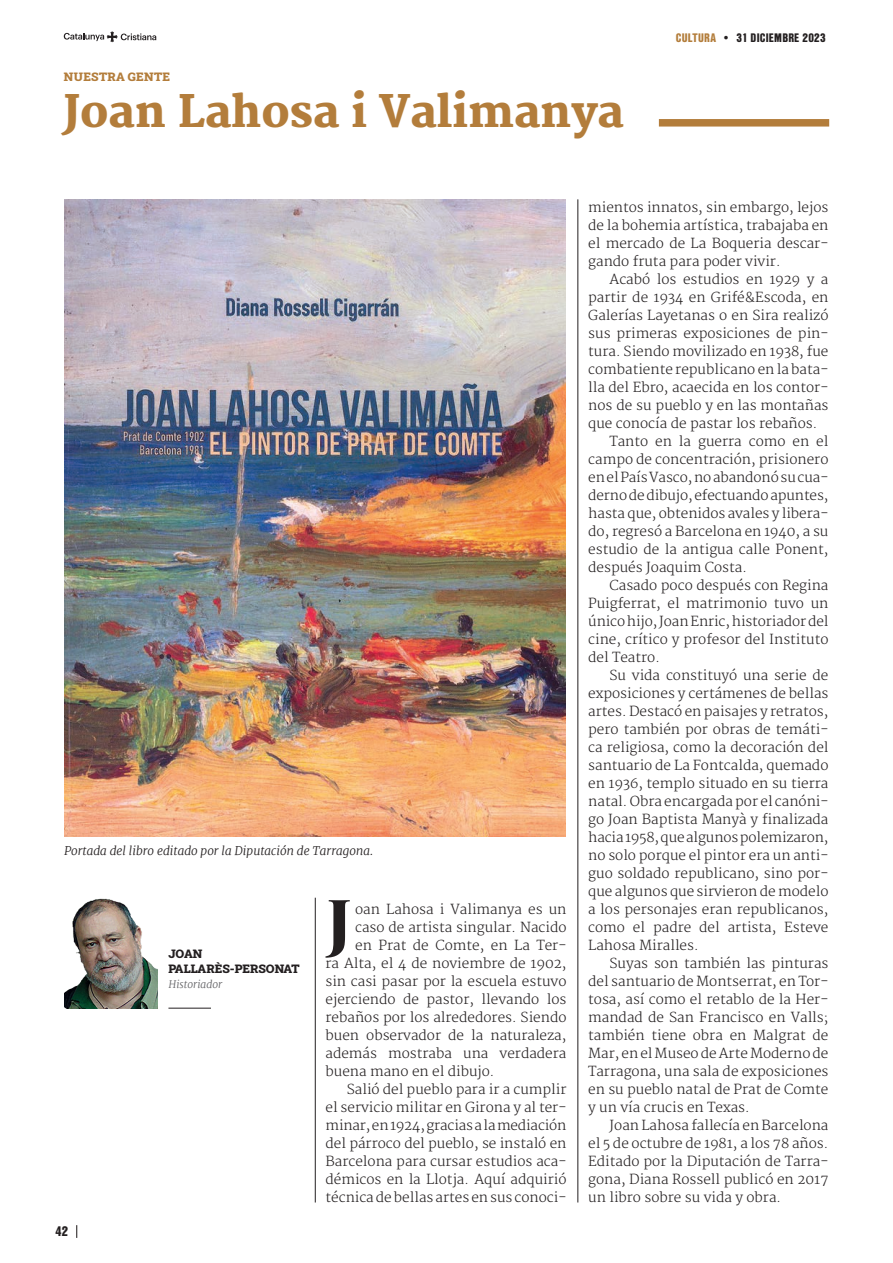
<style>
.page{position:relative;width:893px;height:1263px;background:#fff}
.page>*{position:absolute;margin:0;border:0;box-sizing:border-box;transform-origin:0 0}
.t1{font:800 64.35px "Playfair Display";color:#231f20}
.TITOLS_CULTURA{font:800 43.5px "Merriweather";color:#b37d3b}
.TEXTO_PPAL_CAT{font:300 13.5px/18px "Merriweather";color:#231f20;text-align:justify}
.t2{font:900 13.5px "Nimbus San Con LOT";color:#231f20}
.PEU_FOTO{font:italic 300 12px "Merriweather";color:#231f20}
.t3{font:900 12px "Nimbus San Con LOT";letter-spacing:.015em;color:#231f20}
.NOM_REDACTORS{font:12px "Roboto Slab";color:#231f20}
.t4{font:12px "Roboto Slab";letter-spacing:.03em;color:#b37d3b}
.CARREC_REDACTORS{font:italic 300 10.5px "Merriweather";color:#636366}
.s1{color:#b37d3b}
</style>
<div class="page">
<div style="left:659px;top:119px;width:170px;height:8px;background:#b37d3b"></div>
<hr style="left:315px;top:898px;width:1px;height:304px;background:#231f20">
<hr style="left:578px;top:199px;width:1px;height:1003px;background:#231f20">
<img style="left:64px;top:898px;width:93px;height:110px">
<hr style="left:168px;top:1008px;width:43px;height:1px;background:#231f20">
<img style="left:64px;top:199px;width:502px;height:637px">
<svg style="left:76px;top:1225px;width:1px;height:13px"></svg>
<svg style="left:64px;top:31px;width:92px;height:11px"></svg>
<p class="t4" style="left:64px;top:68px;width:108px">NUESTRA GENTE</p>
<p class="TITOLS_CULTURA" style="left:64px;top:86px;width:562px">Joan Lahosa i Valimanya</p>
<p class="t3" style="left:676px;top:28px;width:151px"><span class="s1">CULTURA</span> • 31 DICIEMBRE 2023</p>
<p class="PEU_FOTO" style="left:64px;top:843px;width:311px">Portada del libro editado por la Diputación de Tarragona.</p>
<p class="t2" style="left:55px;top:1221px;width:14px">42</p>
<p class="NOM_REDACTORS" style="left:168px;top:945px;width:35px">JOAN</p>
<p class="NOM_REDACTORS" style="left:168px;top:960px;width:133px">PALLARÈS-PERSONAT</p>
<p class="CARREC_REDACTORS" style="left:168px;top:978px;width:55px">Historiador</p>
<p class="t1" style="left:327px;top:871px;width:26px">J</p>
<p class="TEXTO_PPAL_CAT" style="left:355px;top:901px;width:213px">oan Lahosa i Valimanya es un</p>
<p class="TEXTO_PPAL_CAT" style="left:355px;top:919px;width:213px">caso de artista singular. Nacido</p>
<p class="TEXTO_PPAL_CAT" style="left:355px;top:937px;width:213px">en Prat de Comte, en La Ter-</p>
<p class="TEXTO_PPAL_CAT" style="left:325px;top:955px;width:242px">ra Alta, el 4 de noviembre de 1902,</p>
<p class="TEXTO_PPAL_CAT" style="left:325px;top:973px;width:242px">sin casi pasar por la escuela estuvo</p>
<p class="TEXTO_PPAL_CAT" style="left:325px;top:991px;width:242px">ejerciendo de pastor, llevando los</p>
<p class="TEXTO_PPAL_CAT" style="left:325px;top:1009px;width:242px">rebaños por los alrededores. Siendo</p>
<p class="TEXTO_PPAL_CAT" style="left:325px;top:1027px;width:242px">buen observador de la naturaleza,</p>
<p class="TEXTO_PPAL_CAT" style="left:325px;top:1045px;width:242px">además mostraba una verdadera</p>
<p class="TEXTO_PPAL_CAT" style="left:325px;top:1063px;width:171px">buena mano en el dibujo.</p>
<p class="TEXTO_PPAL_CAT" style="left:325px;top:1081px;width:242px;text-indent:21px">Salió del pueblo para ir a cumplir el servicio militar en Girona y al ter&shy;minar, en 1924, gracias a la mediación del párroco del pueblo, se instaló en Barcelona para cursar estudios aca&shy;démicos en la Llotja. Aquí adquirió técnica de bellas artes en sus conoci-</p>
<p class="TEXTO_PPAL_CAT" style="left:588px;top:199px;width:242px">mientos innatos, sin embargo, lejos de la bohemia artística, trabajaba en el mercado de La Boqueria descar&shy;gando fruta para poder vivir.</p>
<p class="TEXTO_PPAL_CAT" style="left:588px;top:271px;width:242px;text-indent:21px">Acabó los estudios en 1929 y a partir de 1934 en Grifé&amp;Escoda, en Galerías Layetanas o en Sira realizó sus primeras exposiciones de pin&shy;tura. Siendo movilizado en 1938, fue combatiente republicano en la bata&shy;lla del Ebro, acaecida en los contor&shy;nos de su pueblo y en las montañas que conocía de pastar los rebaños.</p>
<p class="TEXTO_PPAL_CAT" style="left:588px;top:433px;width:242px;text-indent:21px">Tanto en la guerra como en el campo de concentración, prisionero en el País Vasco, no abandonó su cua&shy;derno de dibujo, efectuando apuntes, hasta que, obtenidos avales y libera&shy;do, regresó a Barcelona en 1940, a su estudio de la antigua calle Ponent, después Joaquim Costa.</p>
<p class="TEXTO_PPAL_CAT" style="left:588px;top:577px;width:242px;text-indent:21px">Casado poco después con Regina Puigferrat, el matrimonio tuvo un único hijo, Joan Enric, historiador del cine, crítico y profesor del Instituto del Teatro.</p>
<p class="TEXTO_PPAL_CAT" style="left:588px;top:667px;width:242px;text-indent:21px">Su vida constituyó una serie de exposiciones y certámenes de bellas artes. Destacó en paisajes y retratos, pero también por obras de temáti&shy;ca religiosa, como la decoración del santuario de La Fontcalda, quemado en 1936, templo situado en su tierra natal. Obra encargada por el canóni&shy;go Joan Baptista Manyà y finalizada hacia 1958, que algunos polemizaron, no solo porque el pintor era un anti&shy;guo soldado republicano, sino por&shy;que algunos que sirvieron de modelo a los personajes eran republicanos, como el padre del artista, Esteve Lahosa Miralles.</p>
<p class="TEXTO_PPAL_CAT" style="left:588px;top:955px;width:242px;text-indent:21px">Suyas son también las pinturas del santuario de Montserrat, en Tor&shy;tosa, así como el retablo de la Her&shy;mandad de San Francisco en Valls; también tiene obra en Malgrat de Mar, en el Museo de Arte Moderno de Tarragona, una sala de exposiciones en su pueblo natal de Prat de Comte y un vía crucis en Texas.</p>
<p class="TEXTO_PPAL_CAT" style="left:588px;top:1116px;width:242px;text-indent:21px">Joan Lahosa fallecía en Barcelona el 5 de octubre de 1981, a los 78 años.<br>Editado por la Diputación de Tarra&shy;gona, Diana Rossell publicó en 2017 un libro sobre su vida y obra.</p>
</div>
